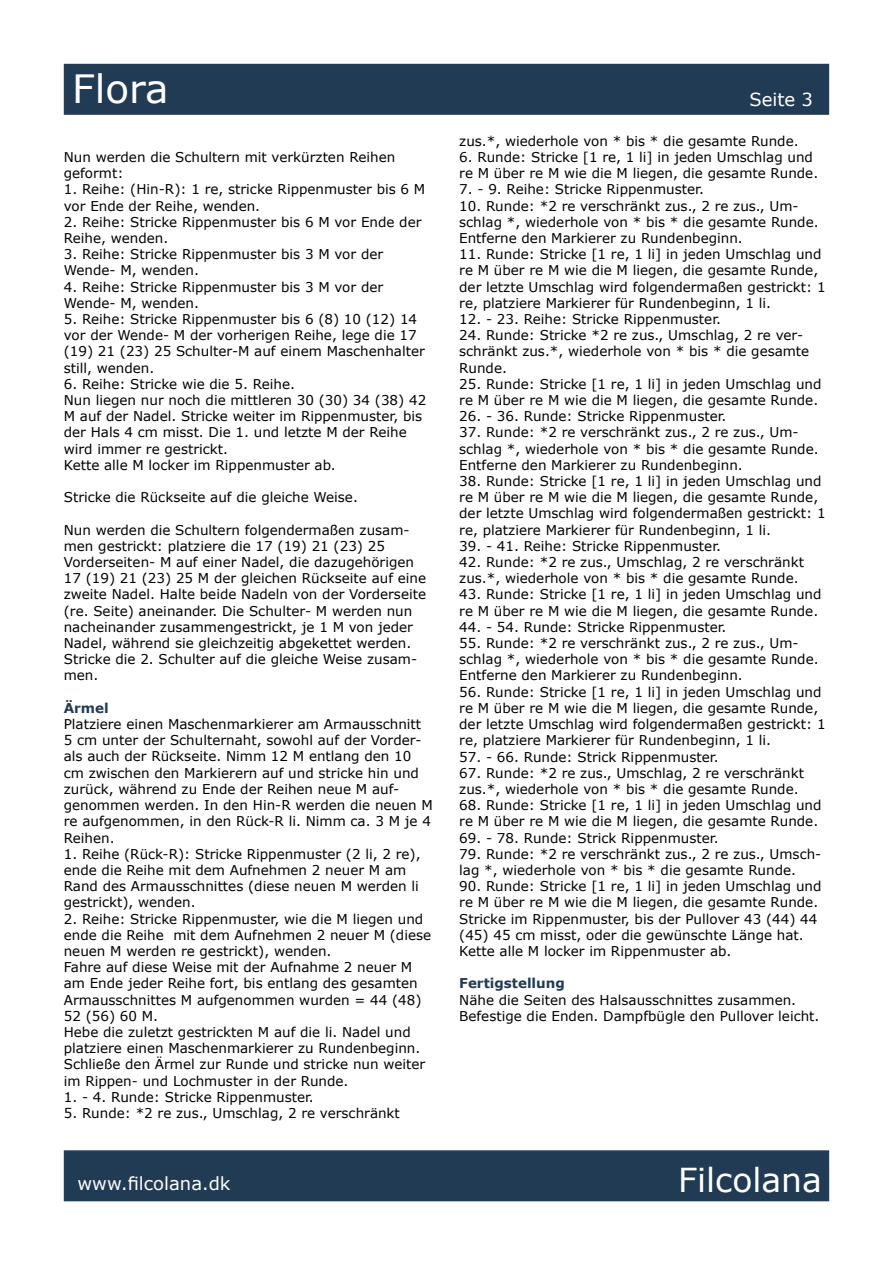
<style>
.page{position:relative;width:893px;height:1263px;background:#fff}
.page>*{position:absolute;margin:0;border:0;box-sizing:border-box;transform-origin:0 0}
.t1{font:39px "Verdana";color:#fff}
.t2{font:33px "Verdana";color:#fff}
.t3{font:18px "Verdana";color:#fff}
.t4{font:13.5px/16.2px "Verdana";color:#000}
.t5{font:700 13.5px "Verdana";color:#223b54}
</style>
<div class="page">
<div style="left:64px;top:64px;width:765px;height:51px;background:#223b54;border:2px solid #243c54"></div>
<div style="left:64px;top:1150px;width:765px;height:51px;background:#223b54;border:2px solid #243c54"></div>
<h1 class="t1" style="left:72px;top:62px;width:98px">Flora</h1>
<p class="t4" style="left:64px;top:149px;width:333px">Nun werden die Schultern mit verkürzten Reihen geformt:</p>
<p class="t4" style="left:64px;top:181px;width:363px">1. Reihe: (Hin-R): 1 re, stricke Rippenmuster bis 6 M vor Ende der Reihe, wenden.</p>
<p class="t4" style="left:64px;top:214px;width:359px">2. Reihe: Stricke Rippenmuster bis 6 M vor Ende der<br>Reihe, wenden.</p>
<p class="t4" style="left:64px;top:246px;width:321px">3. Reihe: Stricke Rippenmuster bis 3 M vor der<br>Wende- M, wenden.</p>
<p class="t4" style="left:64px;top:278px;width:321px">4. Reihe: Stricke Rippenmuster bis 3 M vor der<br>Wende- M, wenden.</p>
<p class="t4" style="left:64px;top:311px;width:363px">5. Reihe: Stricke Rippenmuster bis 6 (8) 10 (12) 14 vor der Wende- M der vorherigen Reihe, lege die 17 (19) 21 (23) 25 Schulter-M auf einem Maschenhalter still, wenden.</p>
<p class="t4" style="left:64px;top:376px;width:364px">6. Reihe: Stricke wie die 5. Reihe.<br>Nun liegen nur noch die mittleren 30 (30) 34 (38) 42<br>M auf der Nadel. Stricke weiter im Rippenmuster, bis der Hals 4 cm misst. Die 1. und letzte M der Reihe wird immer re gestrickt.<br>Kette alle M locker im Rippenmuster ab.</p>
<p class="t4" style="left:64px;top:489px;width:296px">Stricke die Rückseite auf die gleiche Weise.</p>
<p class="t4" style="left:64px;top:521px;width:364px">Nun werden die Schultern folgendermaßen zusam&shy;men gestrickt: platziere die 17 (19) 21 (23) 25<br>Vorderseiten- M auf einer Nadel, die dazugehörigen 17 (19) 21 (23) 25 M der gleichen Rückseite auf eine zweite Nadel. Halte beide Nadeln von der Vorderseite (re. Seite) aneinander. Die Schulter- M werden nun nacheinander zusammengestrickt, je 1 M von jeder Nadel, während sie gleichzeitig abgekettet werden.<br>Stricke die 2. Schulter auf die gleiche Weise zusam&shy;men.</p>
<p class="t5" style="left:64px;top:698px;width:47px">Ärmel</p>
<p class="t4" style="left:64px;top:716px;width:371px">Platziere einen Maschenmarkierer am Armausschnitt 5 cm unter der Schulternaht, sowohl auf der Vorder&shy;als auch der Rückseite. Nimm 12 M entlang den 10 cm zwischen den Markierern auf und stricke hin und zurück, während zu Ende der Reihen neue M auf&shy;genommen werden. In den Hin-R werden die neuen M re aufgenommen, in den Rück-R li. Nimm ca. 3 M je 4<br>Reihen.</p>
<p class="t4" style="left:64px;top:845px;width:358px">1. Reihe (Rück-R): Stricke Rippenmuster (2 li, 2 re), ende die Reihe mit dem Aufnehmen 2 neuer M am Rand des Armausschnittes (diese neuen M werden li gestrickt), wenden.</p>
<p class="t4" style="left:64px;top:910px;width:369px">2. Reihe: Stricke Rippenmuster, wie die M liegen und ende die Reihe mit dem Aufnehmen 2 neuer M (diese neuen M werden re gestrickt), wenden.<br>Fahre auf diese Weise mit der Aufnahme 2 neuer M am Ende jeder Reihe fort, bis entlang des gesamten Armausschnittes M aufgenommen wurden = 44 (48)<br>52 (56) 60 M.<br>Hebe die zuletzt gestrickten M auf die li. Nadel und platziere einen Maschenmarkierer zu Rundenbeginn.<br>Schließe den Ärmel zur Runde und stricke nun weiter im Rippen- und Lochmuster in der Runde.</p>
<p class="t4" style="left:64px;top:1088px;width:252px">1. - 4. Runde: Stricke Rippenmuster.</p>
<p class="t4" style="left:64px;top:1105px;width:338px">5. Runde: *2 re zus., Umschlag, 2 re verschränkt</p>
<h3 class="t3" style="left:749px;top:87px;width:65px">Seite 3</h3>
<p class="t4" style="left:459px;top:133px;width:341px">zus.*, wiederhole von * bis * die gesamte Runde.</p>
<p class="t4" style="left:459px;top:149px;width:360px">6. Runde: Stricke [1 re, 1 li] in jeden Umschlag und re M über re M wie die M liegen, die gesamte Runde.</p>
<p class="t4" style="left:459px;top:181px;width:246px">7. - 9. Reihe: Stricke Rippenmuster.</p>
<p class="t4" style="left:459px;top:197px;width:361px">10. Runde: *2 re verschränkt zus., 2 re zus., Um&shy;schlag *, wiederhole von * bis * die gesamte Runde.<br>Entferne den Markierer zu Rundenbeginn.</p>
<p class="t4" style="left:459px;top:246px;width:368px">11. Runde: Stricke [1 re, 1 li] in jeden Umschlag und re M über re M wie die M liegen, die gesamte Runde, der letzte Umschlag wird folgendermaßen gestrickt: 1 re, platziere Markierer für Rundenbeginn, 1 li.</p>
<p class="t4" style="left:459px;top:311px;width:263px">12. - 23. Reihe: Stricke Rippenmuster.</p>
<p class="t4" style="left:459px;top:327px;width:352px">24. Runde: Stricke *2 re zus., Umschlag, 2 re ver&shy;schränkt zus.*, wiederhole von * bis * die gesamte<br>Runde.</p>
<p class="t4" style="left:459px;top:376px;width:364px">25. Runde: Stricke [1 re, 1 li] in jeden Umschlag und re M über re M wie die M liegen, die gesamte Runde.</p>
<p class="t4" style="left:459px;top:408px;width:269px">26. - 36. Runde: Stricke Rippenmuster.</p>
<p class="t4" style="left:459px;top:424px;width:361px">37. Runde: *2 re verschränkt zus., 2 re zus., Um&shy;schlag *, wiederhole von * bis * die gesamte Runde.<br>Entferne den Markierer zu Rundenbeginn.</p>
<p class="t4" style="left:459px;top:473px;width:368px">38. Runde: Stricke [1 re, 1 li] in jeden Umschlag und re M über re M wie die M liegen, die gesamte Runde, der letzte Umschlag wird folgendermaßen gestrickt: 1 re, platziere Markierer für Rundenbeginn, 1 li.</p>
<p class="t4" style="left:459px;top:538px;width:263px">39. - 41. Reihe: Stricke Rippenmuster.</p>
<p class="t4" style="left:459px;top:554px;width:346px">42. Runde: *2 re zus., Umschlag, 2 re verschränkt zus.*, wiederhole von * bis * die gesamte Runde.</p>
<p class="t4" style="left:459px;top:586px;width:364px">43. Runde: Stricke [1 re, 1 li] in jeden Umschlag und re M über re M wie die M liegen, die gesamte Runde.</p>
<p class="t4" style="left:459px;top:619px;width:269px">44. - 54. Runde: Stricke Rippenmuster.</p>
<p class="t4" style="left:459px;top:635px;width:361px">55. Runde: *2 re verschränkt zus., 2 re zus., Um&shy;schlag *, wiederhole von * bis * die gesamte Runde.<br>Entferne den Markierer zu Rundenbeginn.</p>
<p class="t4" style="left:459px;top:683px;width:368px">56. Runde: Stricke [1 re, 1 li] in jeden Umschlag und re M über re M wie die M liegen, die gesamte Runde, der letzte Umschlag wird folgendermaßen gestrickt: 1 re, platziere Markierer für Rundenbeginn, 1 li.</p>
<p class="t4" style="left:459px;top:748px;width:261px">57. - 66. Runde: Strick Rippenmuster.</p>
<p class="t4" style="left:459px;top:764px;width:346px">67. Runde: *2 re zus., Umschlag, 2 re verschränkt zus.*, wiederhole von * bis * die gesamte Runde.</p>
<p class="t4" style="left:459px;top:797px;width:364px">68. Runde: Stricke [1 re, 1 li] in jeden Umschlag und re M über re M wie die M liegen, die gesamte Runde.</p>
<p class="t4" style="left:459px;top:829px;width:261px">69. - 78. Runde: Strick Rippenmuster.</p>
<p class="t4" style="left:459px;top:845px;width:364px">79. Runde: *2 re verschränkt zus., 2 re zus., Umsch&shy;lag *, wiederhole von * bis * die gesamte Runde.</p>
<p class="t4" style="left:459px;top:878px;width:364px">90. Runde: Stricke [1 re, 1 li] in jeden Umschlag und re M über re M wie die M liegen, die gesamte Runde.<br>Stricke im Rippenmuster, bis der Pullover 43 (44) 44 (45) 45 cm misst, oder die gewünschte Länge hat.<br>Kette alle M locker im Rippenmuster ab.</p>
<p class="t5" style="left:459px;top:974px;width:107px">Fertigstellung</p>
<p class="t4" style="left:459px;top:991px;width:362px">Nähe die Seiten des Halsausschnittes zusammen.<br>Befestige die Enden. Dampfbügle den Pullover leicht.</p>
<h3 class="t3" style="left:78px;top:1171px;width:154px">www.filcolana.dk</h3>
<h2 class="t2" style="left:678px;top:1157px;width:145px">Filcolana</h2>
</div>
